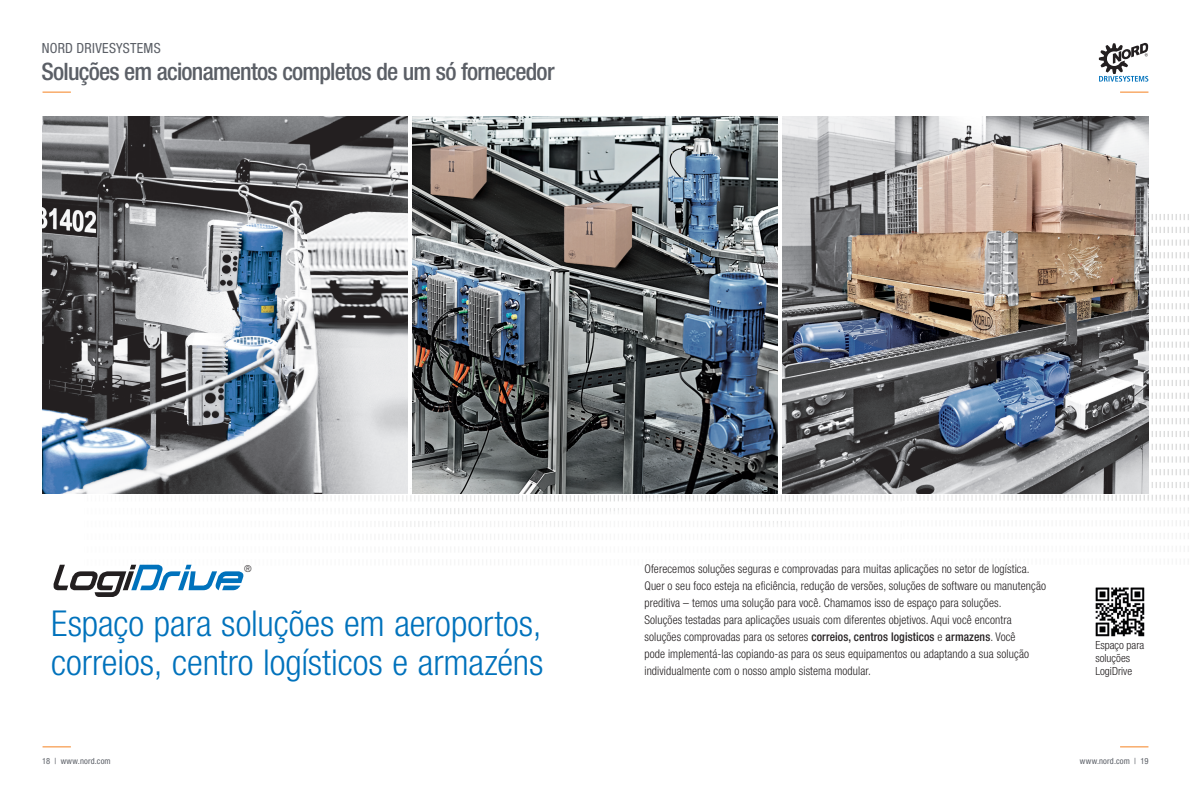
<style>
.page{position:relative;width:1191px;height:792px;background:#fff}
.page>*{position:absolute;margin:0;border:0;box-sizing:border-box;transform-origin:0 0}
.t1{font:300 condensed 35.7px/39px "Helvetica Neue LT Std";color:#0072bc}
.t2{font:500 condensed 24px "Helvetica Neue LT Std";letter-spacing:-.03em;color:#5b5f66}
.t3{font:condensed 14px "Helvetica Neue LT Std";letter-spacing:.02em;color:#5b5f66}
.t4{font:300 condensed 12px/17px "Helvetica Neue LT Std";letter-spacing:.01em;color:#231f20}
.t5{font:300 condensed 11.2px/13.1px "Helvetica Neue LT Std";color:#231f20}
.t6{font:300 condensed 9.5px "Helvetica Neue LT Std";color:#231f20}
.t7{font:condensed 8.5px "Helvetica Neue LT Std";letter-spacing:.02em;color:#5b5f66}
.s1{font-weight:500}
</style>
<div class="page">
<svg style="left:43px;top:746px;width:28px;height:1px"></svg>
<svg style="left:1120px;top:746px;width:28px;height:1px"></svg>
<svg style="left:43px;top:92px;width:28px;height:1px"></svg>
<svg style="left:1120px;top:92px;width:28px;height:1px"></svg>
<svg style="left:1098px;top:43px;width:50px;height:39px"></svg>
<img style="left:85px;top:211px;width:1104px;height:303px">
<img style="left:412px;top:117px;width:365px;height:376px">
<img style="left:782px;top:117px;width:366px;height:376px">
<img style="left:43px;top:117px;width:365px;height:376px">
<div style="left:225px;top:500px;width:262px;height:136px;background:#fff;border-radius:50%"></div>
<svg style="left:905px;top:498px;width:284px;height:53px"></svg>
<div style="left:719px;top:500px;width:314px;height:163px;background:#fff;border-radius:50%"></div>
<div style="left:504px;top:498px;width:313px;height:163px;background:#fff;border-radius:50%"></div>
<div style="left:386px;top:503px;width:313px;height:163px;background:#fff;border-radius:50%"></div>
<svg style="left:53px;top:507px;width:192px;height:90px"></svg>
<img style="left:1095px;top:587px;width:50px;height:50px">
<p class="t3" style="left:42px;top:40px;width:120px">NORD DRIVESYSTEMS</p>
<h2 class="t2" style="left:41px;top:57px;width:514px">Soluções em acionamentos completos de um só fornecedor</h2>
<p class="t6" style="left:244px;top:564px;width:9px">®</p>
<p class="t1" style="left:51px;top:604px;width:494px">Espaço para soluções em aeroportos, correios, centro logísticos e armazéns</p>
<p class="t4" style="left:644px;top:560px;width:403px">Oferecemos soluções seguras e comprovadas para muitas aplicações no setor de logística.<br>Quer o seu foco esteja na eficiência, redução de versões, soluções de software ou manutenção preditiva – temos uma solução para você. Chamamos isso de espaço para soluções.</p>
<p class="t4" style="left:644px;top:611px;width:386px">Soluções testadas para aplicações usuais com diferentes objetivos. Aqui você encontra soluções comprovadas para os setores <span class="s1">correios, centros logisticos</span> e <span class="s1">armazens</span>. Você pode implementá-las copiando-as para os seus equipamentos ou adaptando a sua solução individualmente com o nosso amplo sistema modular.</p>
<p class="t5" style="left:1095px;top:639px;width:50px">Espaço para soluções<br>LogiDrive</p>
<p class="t7" style="left:42px;top:756px;width:70px">18 | www.nord.com</p>
<p class="t7" style="left:1080px;top:756px;width:70px">www.nord.com | 19</p>
</div>
